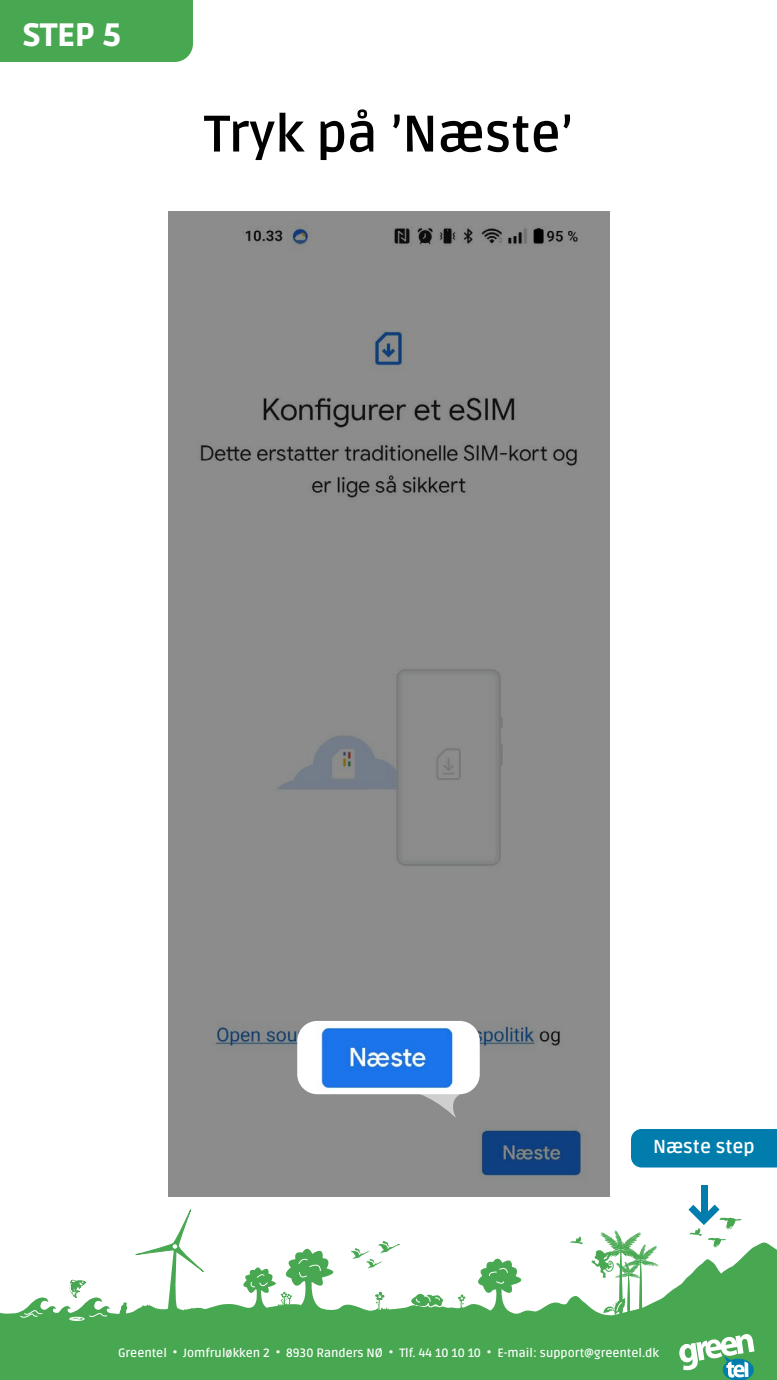
<style>
.page{position:relative;width:777px;height:1380px;background:#fff}
.page>*{position:absolute;margin:0;border:0;box-sizing:border-box;transform-origin:0 0}
.t1{font:51.25px "Ruda";color:#000}
.t2{font:32.19px "Ruda";color:#fff}
.t3{font:18.75px "Ruda";color:#fff}
.t4{font:12.06px "Ruda";color:#fff}
</style>
<div class="page">
<div style="left:168px;top:211px;width:441px;height:986px;background:#8c8c8c"></div>
<svg style="left:409px;top:1094px;width:62px;height:24px"></svg>
<img style="left:297px;top:1021px;width:182px;height:73px">
<svg style="left:0;top:1242px;width:776px;height:74px"></svg>
<div style="left:0;top:1316px;width:776px;height:64px;background:#47a851"></div>
<svg style="left:457px;top:1294px;width:8px;height:15px"></svg>
<svg style="left:373px;top:1290px;width:11px;height:20px"></svg>
<svg style="left:472px;top:1254px;width:58px;height:44px"></svg>
<svg style="left:415px;top:1292px;width:30px;height:18px"></svg>
<svg style="left:350px;top:1241px;width:50px;height:28px"></svg>
<svg style="left:570px;top:1241px;width:12px;height:3px"></svg>
<svg style="left:576px;top:1236px;width:6px;height:5px"></svg>
<svg style="left:277px;top:1291px;width:15px;height:15px"></svg>
<svg style="left:249px;top:1273px;width:19px;height:16px"></svg>
<svg style="left:298px;top:1257px;width:23px;height:23px"></svg>
<svg style="left:141px;top:1304px;width:26px;height:8px"></svg>
<svg style="left:173px;top:1308px;width:21px;height:7px"></svg>
<svg style="left:591px;top:1230px;width:67px;height:85px"></svg>
<div style="left:70px;top:1317px;width:14px;height:4px;border:1px solid #fff;border-radius:50%"></div>
<svg style="left:70px;top:1280px;width:16px;height:18px"></svg>
<svg style="left:89px;top:1312px;width:18px;height:5px"></svg>
<svg style="left:20px;top:1308px;width:22px;height:11px"></svg>
<svg style="left:119px;top:1302px;width:8px;height:15px"></svg>
<svg style="left:134px;top:1210px;width:70px;height:62px"></svg>
<svg style="left:678px;top:1334px;width:76px;height:46px"></svg>
<div style="left:0;top:0;width:193px;height:62px;background:#47a851"></div>
<div style="left:631px;top:1129px;width:145px;height:39px;background:#007dad"></div>
<div style="left:700px;top:1185px;width:7px;height:32px;background:#007dad"></div>
<svg style="left:681px;top:1197px;width:60px;height:51px"></svg>
<h2 class="t2" style="left:22px;top:12px;width:100px">STEP 5</h2>
<h1 class="t1" style="left:204px;top:99px;width:369px">Tryk på ’Næste’</h1>
<h3 class="t3" style="left:652px;top:1134px;width:103px">Næste step</h3>
<p class="t4" style="left:118px;top:1345px;width:542px">Greentel • Jomfruløkken 2 • 8930 Randers NØ • Tlf. 44 10 10 10 • E-mail: support@greentel.dk</p>
</div>
